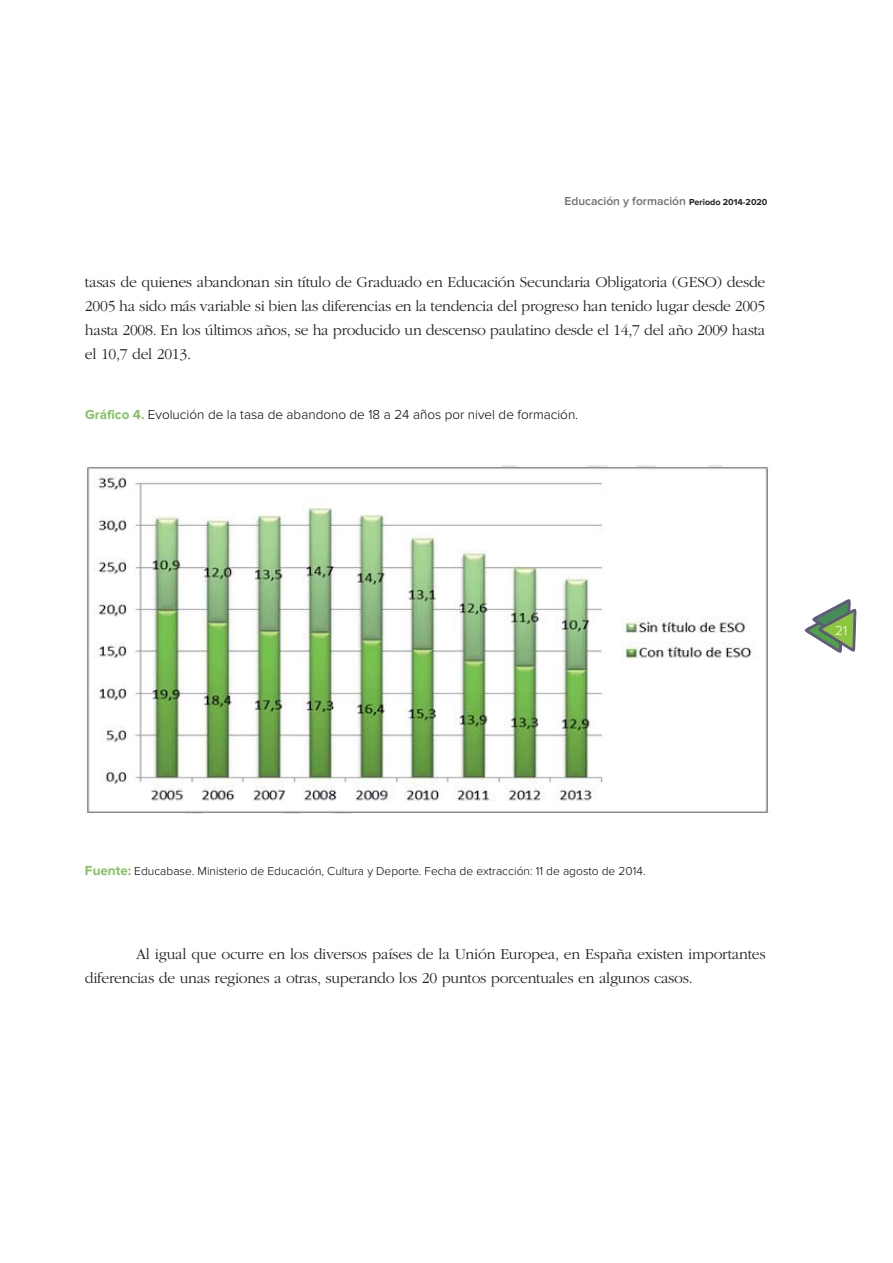
<style>
.page{position:relative;width:893px;height:1263px;background:#fff}
.page>*{position:absolute;margin:0;border:0;box-sizing:border-box;transform-origin:0 0}
.t1{font:300 15.75px/24px "ITC Garamond Std";letter-spacing:-.02em;color:#231f20;text-align:justify}
.t2{font:300 13.5px "Proxima Nova";color:#000}
.t3{font:300 13.5px "Proxima Nova";color:#fff}
.t4{font:300 12px "Proxima Nova";color:#000}
.t5{font:600 12px "Proxima Nova";color:#6d6e70}
.s1{font-weight:700;font-size:9px;color:#231f20}
.s2{font-weight:700;color:#83c261}
.s3{font-weight:700;font-size:13.5px;color:#83c261}
</style>
<div class="page">
<svg style="left:805px;top:599px;width:51px;height:54px"></svg>
<img style="left:85px;top:466px;width:683px;height:348px">
<p class="t5" style="left:564px;top:194px;width:205px">Educación y formación <span class="s1">Periodo 2014-2020</span></p>
<p class="t1" style="left:85px;top:270px;width:682px">tasas de quienes abandonan sin título de Graduado en Educación Secundaria Obligatoria (GESO) desde 2005 ha sido más variable si bien las diferencias en la tendencia del progreso han tenido lugar desde 2005 hasta 2008. En los últimos años, se ha producido un descenso paulatino desde el 14,7 del año 2009 hasta el 10,7 del 2013.</p>
<p class="t2" style="left:85px;top:409px;width:494px"><span class="s2">Gráfico 4.</span> Evolución de la tasa de abandono de 18 a 24 años por nivel de formación.</p>
<p class="t3" style="left:835px;top:625px;width:14px">21</p>
<p class="t4" style="left:85px;top:866px;width:562px"><span class="s3">Fuente:</span> Educabase. Ministerio de Educación, Cultura y Deporte. Fecha de extracción: 11 de agosto de 2014.</p>
<p class="t1" style="left:85px;top:942px;width:682px;text-indent:51px">Al igual que ocurre en los diversos países de la Unión Europea, en España existen importantes diferencias de unas regiones a otras, superando los 20 puntos porcentuales en algunos casos.</p>
</div>
